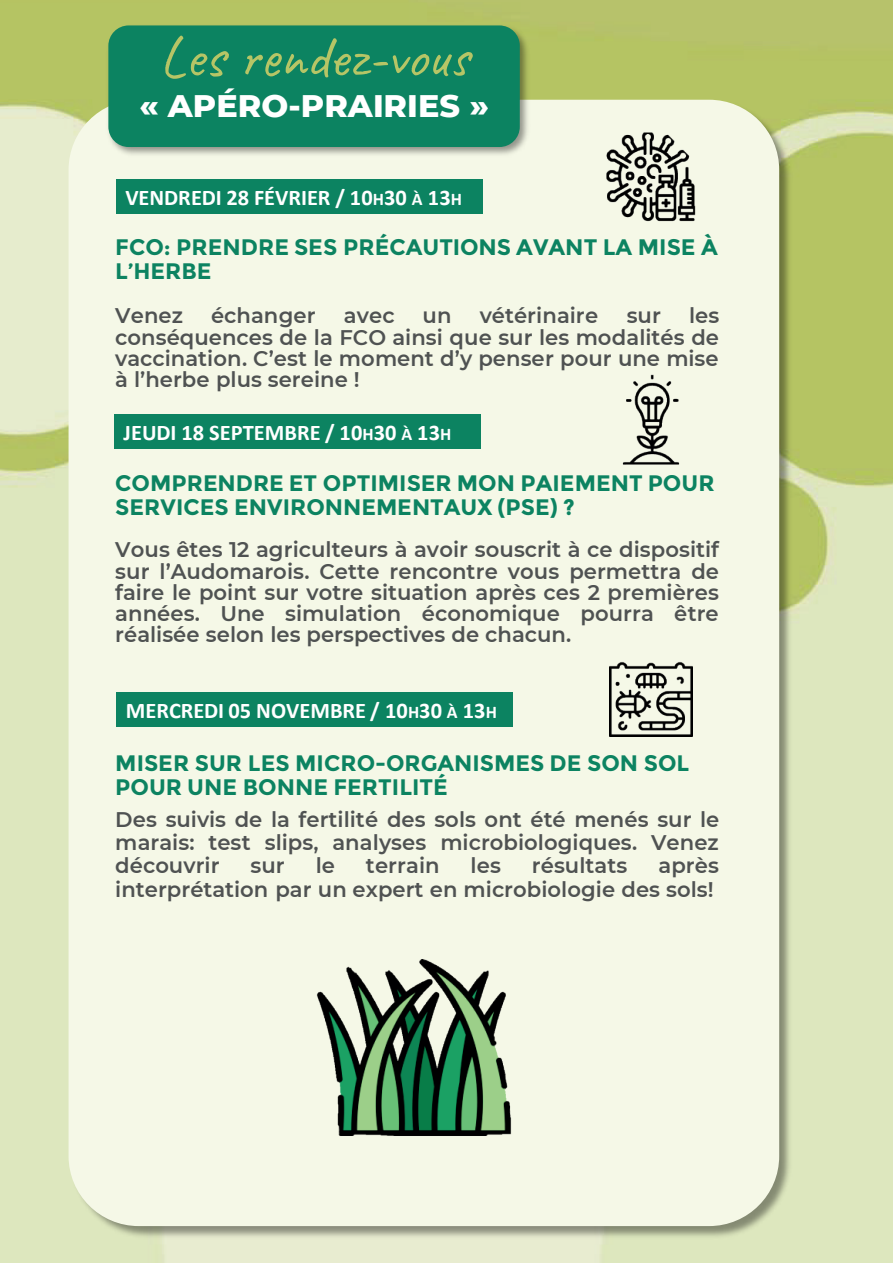
<style>
.page{position:relative;width:893px;height:1263px;background:#fff}
.page>*{position:absolute;margin:0;border:0;box-sizing:border-box;transform-origin:0 0}
.t1{font:59.25px "Caveat Roman";color:#b6c566}
.t2{font:800 31.8px "Montserrat";color:#fff}
.t3{font:700 22.5px/23.4px "Montserrat";color:#0c8361}
.t4{font:700 22.35px/23.4px "Montserrat";color:#0c8361}
.t5{font:700 22.35px "Calibri";color:#fff}
.t6{font:600 21.15px/21.3px "Montserrat";color:#4f5252;text-align:justify}
.s1{font-size:17.85px}
</style>
<div class="page">
<img style="left:0;top:0;width:893px;height:1263px">
<img style="left:67px;top:98px;width:728px;height:1144px">
<div style="left:69px;top:100px;width:710px;height:1126px;background:#f5f8e7;border-radius:70px"></div>
<img style="left:104px;top:21px;width:428px;height:134px">
<div style="left:108px;top:25px;width:412px;height:122px;background:#0c8361;border-radius:20px"></div>
<div style="left:116px;top:180px;width:367px;height:34px;background:#0c8361"></div>
<div style="left:114px;top:414px;width:367px;height:34px;background:#0c8361"></div>
<div style="left:116px;top:692px;width:397px;height:35px;background:#0c8361"></div>
<img style="left:606px;top:132px;width:90px;height:90px">
<img style="left:622px;top:374px;width:58px;height:91px">
<img style="left:316px;top:959px;width:196px;height:177px">
<img style="left:610px;top:662px;width:82px;height:74px">
<h1 class="t1" style="left:159px;top:19px;width:311px">Les rendez-vous</h1>
<h2 class="t2" style="left:139px;top:83px;width:351px">« APÉRO-PRAIRIES »</h2>
<p class="t5" style="left:125px;top:182px;width:338px">VENDREDI 28 FÉVRIER / 10<span class="s1">H</span>30 <span class="s1">À</span> 13<span class="s1">H</span></p>
<p class="t3" style="left:115px;top:236px;width:604px">FCO: PRENDRE SES PRÉCAUTIONS AVANT LA MISE À<br>L’HERBE</p>
<p class="t6" style="left:115px;top:304px;width:69px">Venez</p>
<p class="t6" style="left:211px;top:304px;width:106px">échanger</p>
<p class="t6" style="left:344px;top:304px;width:52px">avec</p>
<p class="t6" style="left:423px;top:304px;width:30px">un</p>
<p class="t6" style="left:480px;top:304px;width:120px">vétérinaire</p>
<p class="t6" style="left:627px;top:304px;width:36px">sur</p>
<p class="t6" style="left:115px;top:304px;width:605px;text-indent:574px">les conséquences de la FCO ainsi que sur les modalités de vaccination. C’est le moment d’y penser pour une mise à l’herbe plus sereine !</p>
<p class="t5" style="left:124px;top:417px;width:329px">JEUDI 18 SEPTEMBRE / 10<span class="s1">H</span>30 <span class="s1">À</span> 13<span class="s1">H</span></p>
<p class="t4" style="left:115px;top:472px;width:601px">COMPRENDRE ET OPTIMISER MON PAIEMENT POUR<br>SERVICES ENVIRONNEMENTAUX (PSE) ?</p>
<p class="t6" style="left:115px;top:538px;width:605px">Vous êtes 12 agriculteurs à avoir souscrit à ce dispositif sur l’Audomarois. Cette rencontre vous permettra de faire le point sur votre situation après ces 2 premières années. Une simulation économique pourra être réalisée selon les perspectives de chacun.</p>
<p class="t5" style="left:126px;top:695px;width:373px">MERCREDI 05 NOVEMBRE / 10<span class="s1">H</span>30 <span class="s1">À</span> 13<span class="s1">H</span></p>
<p class="t4" style="left:115px;top:751px;width:576px">MISER SUR LES MICRO-ORGANISMES DE SON SOL</p>
<p class="t3" style="left:115px;top:775px;width:334px">POUR UNE BONNE FERTILITÉ</p>
<p class="t6" style="left:115px;top:806px;width:605px;line-height:23.2px">Des suivis de la fertilité des sols ont été menés sur le marais: test slips, analyses microbiologiques. Venez découvrir</p>
<p class="t6" style="left:250px;top:854px;width:36px">sur</p>
<p class="t6" style="left:316px;top:854px;width:21px">le</p>
<p class="t6" style="left:366px;top:854px;width:75px">terrain</p>
<p class="t6" style="left:471px;top:854px;width:32px">les</p>
<p class="t6" style="left:532px;top:854px;width:97px">résultats</p>
<p class="t6" style="left:115px;top:853px;width:605px;line-height:23.4px;text-align:right">après<br>interprétation par un expert en microbiologie des sols!</p>
</div>
